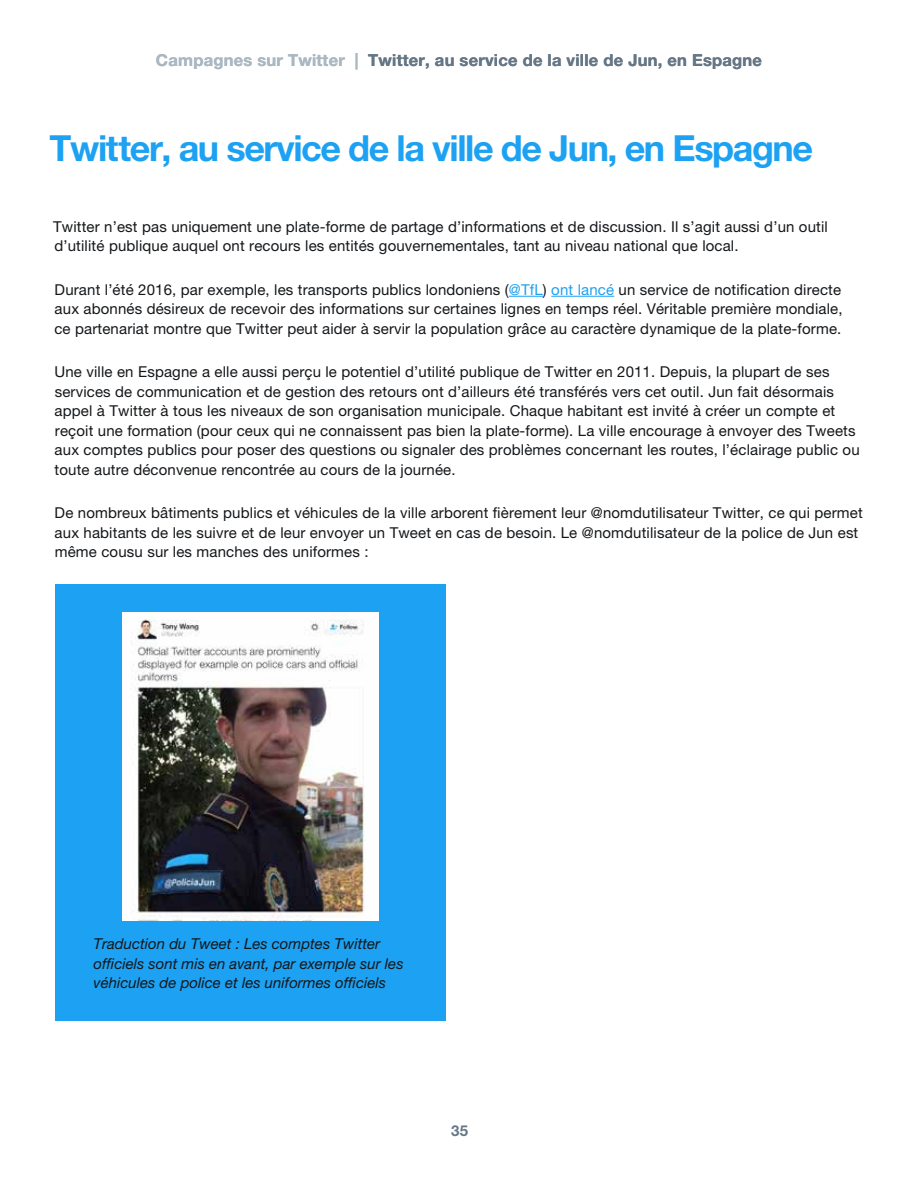
<style>
.page{position:relative;width:918px;height:1188px;background:#fff}
.page>*{position:absolute;margin:0;border:0;box-sizing:border-box;transform-origin:0 0}
.t1{font:700 36px "Helvetica Neue LT Pro";letter-spacing:-.04em;color:#1da1f2}
.t2{font:700 16.5px "Helvetica Neue LT Pro";letter-spacing:.015em;color:#657786}
.t3{font:15px/19.5px "Helvetica Neue LT Pro";letter-spacing:.01em;color:#14171a}
.t4{font:italic 15px/19.5px "Helvetica Neue LT Pro";color:#14171a}
.t5{font:700 15px "Helvetica Neue LT Pro";color:#657786}
.s1{color:#aab8c2}
.s2{color:#1da1f2}
</style>
<div class="page">
<hr style="left:509px;top:296px;width:34px;height:1px;background:#1da1f2">
<hr style="left:551px;top:296px;width:63px;height:1px;background:#1da1f2">
<div style="left:55px;top:584px;width:391px;height:436px;background:#1da1f2"></div>
<img style="left:123px;top:613px;width:255px;height:307px">
<p class="t2" style="left:156px;top:50px;width:608px"><span class="s1">Campagnes sur Twitter |</span> Twitter, au service de la ville de Jun, en Espagne</p>
<h1 class="t1" style="left:50px;top:126px;width:765px">Twitter, au service de la ville de Jun, en Espagne</h1>
<p class="t3" style="left:53px;top:216px;width:776px">Twitter n’est pas uniquement une plate-forme de partage d’informations et de discussion. Il s’agit aussi d’un outil d’utilité publique auquel ont recours les entités gouvernementales, tant au niveau national que local.</p>
<p class="t3" style="left:54px;top:279px;width:790px;text-align:justify">Durant l’été 2016, par exemple, les transports publics londoniens (<span class="s2">@TfL</span>) <span class="s2">ont lancé</span> un service de notification directe aux abonnés désireux de recevoir des informations sur certaines lignes en temps réel. Véritable première mondiale, ce partenariat montre que Twitter peut aider à servir la population grâce au caractère dynamique de la plate-forme.</p>
<p class="t3" style="left:54px;top:362px;width:807px">Une ville en Espagne a elle aussi perçu le potentiel d’utilité publique de Twitter en 2011. Depuis, la plupart de ses services de communication et de gestion des retours ont d’ailleurs été transférés vers cet outil. Jun fait désormais appel à Twitter à tous les niveaux de son organisation municipale. Chaque habitant est invité à créer un compte et reçoit une formation (pour ceux qui ne connaissent pas bien la plate-forme). La ville encourage à envoyer des Tweets aux comptes publics pour poser des questions ou signaler des problèmes concernant les routes, l’éclairage public ou toute autre déconvenue rencontrée au cours de la journée.</p>
<p class="t3" style="left:55px;top:503px;width:810px">De nombreux bâtiments publics et véhicules de la ville arborent fièrement leur @nomdutilisateur Twitter, ce qui permet aux habitants de les suivre et de leur envoyer un Tweet en cas de besoin. Le @nomdutilisateur de la police de Jun est même cousu sur les manches des uniformes :</p>
<p class="t4" style="left:94px;top:934px;width:312px">Traduction du Tweet : Les comptes Twitter officiels sont mis en avant, par exemple sur les véhicules de police et les uniformes officiels</p>
<p class="t5" style="left:451px;top:1122px;width:18px">35</p>
</div>
